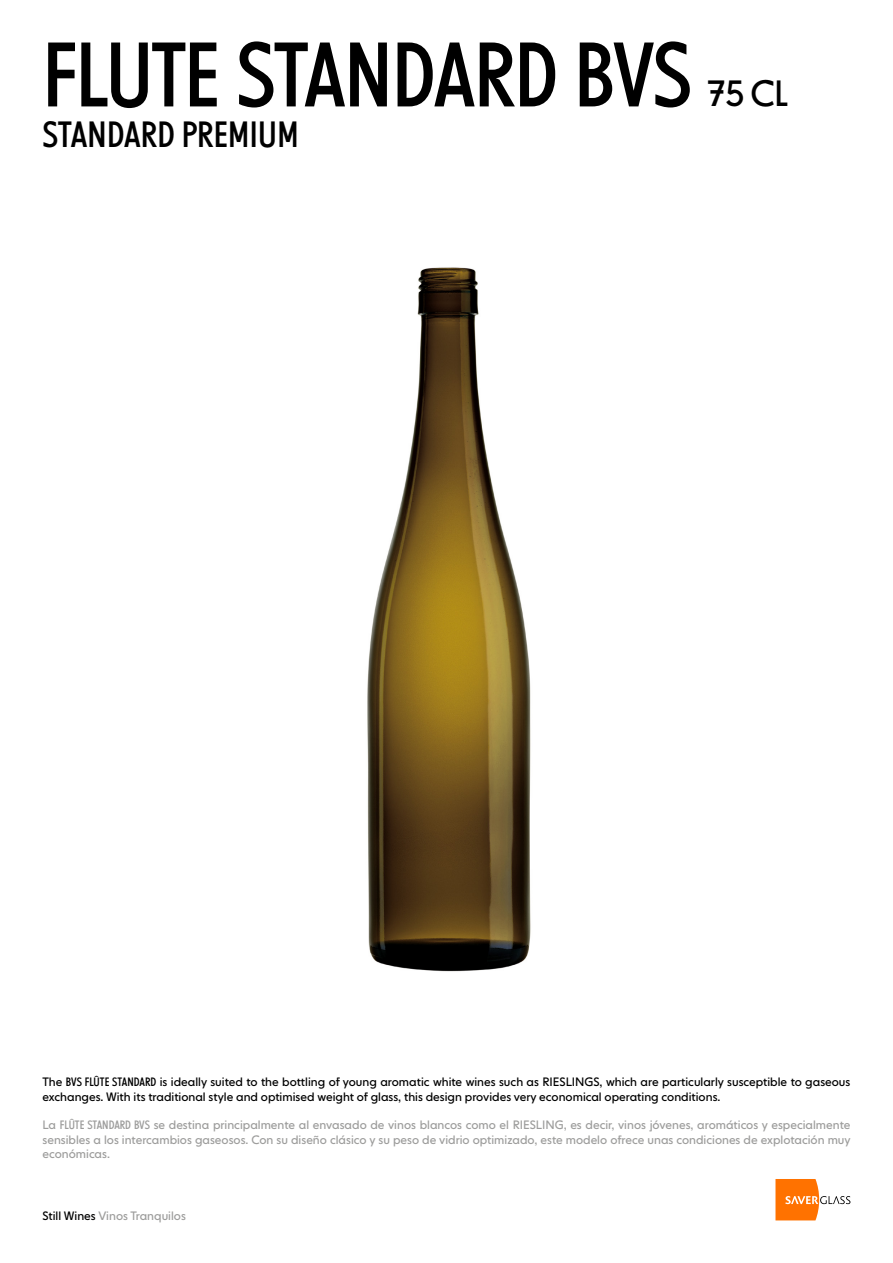
<style>
.page{position:relative;width:893px;height:1263px;background:#fff}
.page>*{position:absolute;margin:0;border:0;box-sizing:border-box;transform-origin:0 0}
.t1{font:90px "NEXT Poster";letter-spacing:-.02em;color:#000}
.t2{font:36px "NEXT Poster";letter-spacing:.005em;color:#000}
.t3{font:12px/14.4px "NEXT Book";color:#9d9d9c;text-align:justify}
.t4{font:12px/14.4px "NEXT Book";color:#000}
.s1{font-family:"NEXT Poster"}
.s2{color:#000}
</style>
<div class="page">
<svg style="left:775px;top:1179px;width:75px;height:41px"></svg>
<img style="left:367px;top:267px;width:164px;height:705px">
<h1 class="t1" style="left:43px;top:21px;width:651px">FLUTE STANDARD BVS</h1>
<h2 class="t2" style="left:43px;top:113px;width:257px">STANDARD PREMIUM</h2>
<h2 class="t2" style="left:708px;top:72px;width:82px">75 CL</h2>
<p class="t4" style="left:43px;top:1075px;width:809px">The <span class="s1">BVS FLÛTE STANDARD</span> is ideally suited to the bottling of young aromatic white wines such as RIESLINGS, which are particularly susceptible to gaseous exchanges. With its traditional style and optimised weight of glass, this design provides very economical operating conditions.</p>
<p class="t3" style="left:43px;top:1118px;width:810px">La <span class="s1">FLÛTE STANDARD BVS</span> se destina principalmente al envasado de vinos blancos como el RIESLING, es decir, vinos jóvenes, aromáticos y especialmente sensibles a los intercambios gaseosos. Con su diseño clásico y su peso de vidrio optimizado, este modelo ofrece unas condiciones de explotación muy económicas.</p>
<p class="t3" style="left:43px;top:1209px;width:145px"><span class="s2">Still Wines</span> Vinos Tranquilos</p>
</div>
